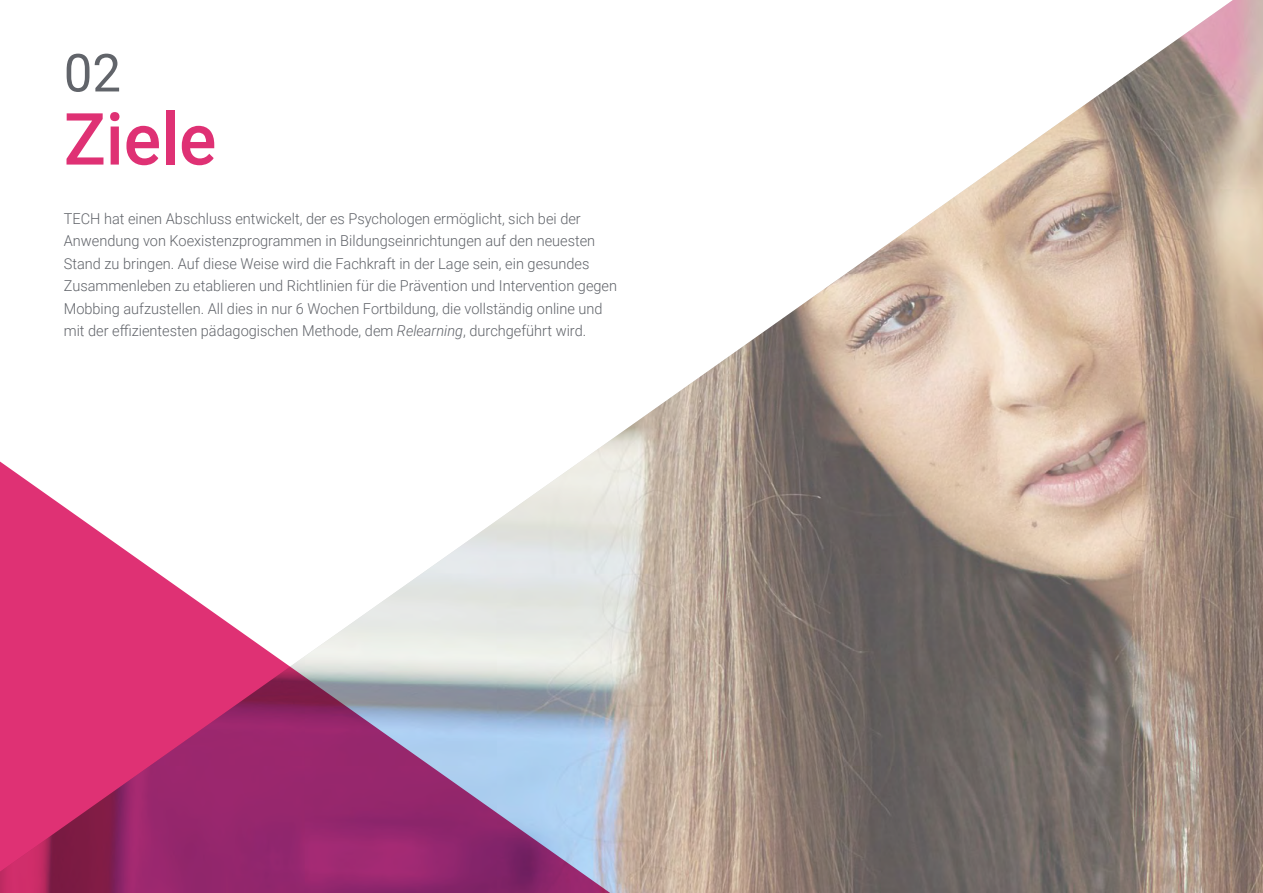
<style>
.page{position:relative;width:1263px;height:893px;background:#fff}
.page>*{position:absolute;margin:0;border:0;box-sizing:border-box;transform-origin:0 0}
.t1{font:500 72px "Roboto";color:#df3174}
.t2{font:52.5px "Roboto";color:#61646a}
.t3{font:300 15px/22.5px "Roboto";color:#61646a}
.s1{font-style:italic}
</style>
<div class="page">
<img style="left:602px;top:0;width:661px;height:893px">
<svg style="left:0;top:446px;width:640px;height:447px"></svg>
<h2 class="t2" style="left:64px;top:36px;width:59px">02</h2>
<h1 class="t1" style="left:64px;top:89px;width:154px">Ziele</h1>
<p class="t3" style="left:64px;top:207px;width:555px">TECH hat einen Abschluss entwickelt, der es Psychologen ermöglicht, sich bei der Anwendung von Koexistenzprogrammen in Bildungseinrichtungen auf den neuesten Stand zu bringen. Auf diese Weise wird die Fachkraft in der Lage sein, ein gesundes Zusammenleben zu etablieren und Richtlinien für die Prävention und Intervention gegen Mobbing aufzustellen. All dies in nur 6 Wochen Fortbildung, die vollständig online und mit der effizientesten pädagogischen Methode, dem <span class="s1">Relearning</span>, durchgeführt wird.</p>
</div>
